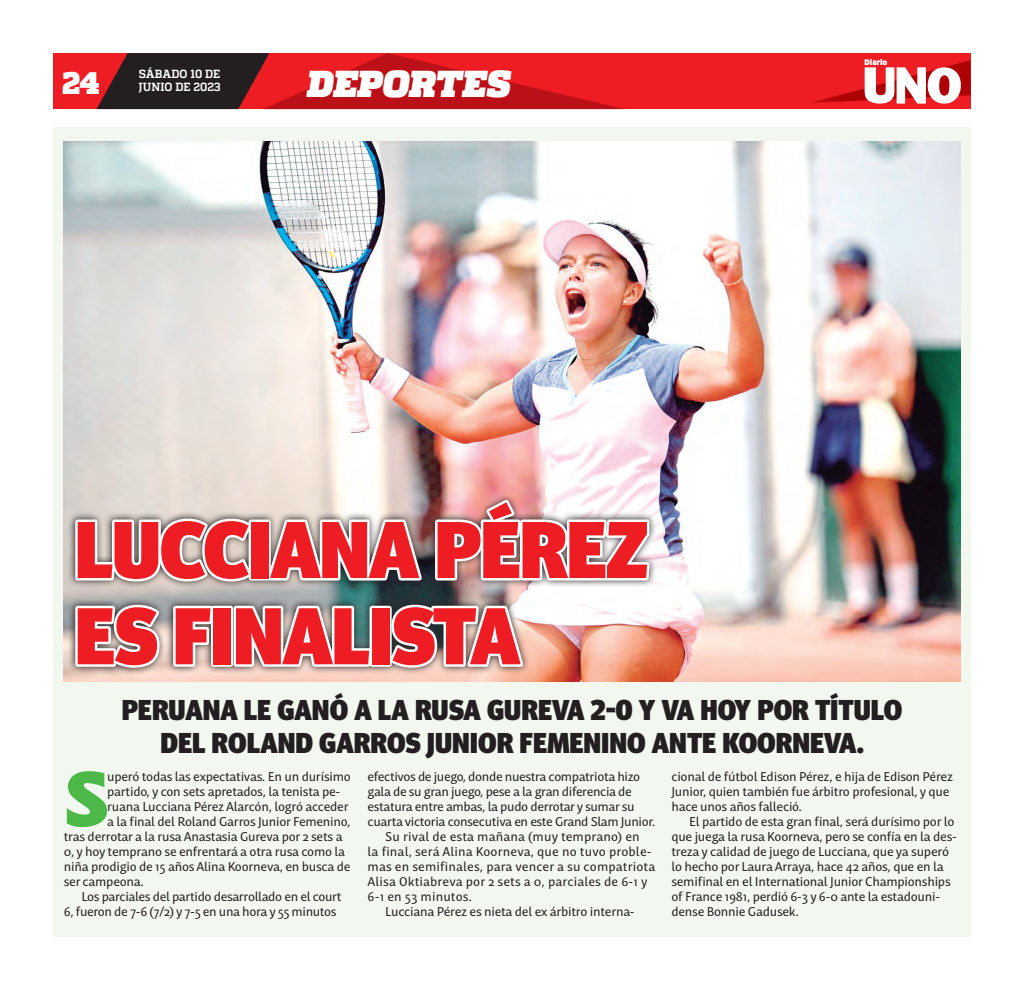
<style>
.page{position:relative;width:1024px;height:990px;background:#fff}
.page>*{position:absolute;margin:0;border:0;box-sizing:border-box;transform-origin:0 0}
.t1{font:900 80.38px "Meta Head OT";letter-spacing:-.01em;color:#ee1d23}
.TEXTO_NOTA{font:900 75.88px "Mastro Sans";color:#4cb848}
.t2{font:italic 800 37.5px "Quadon";letter-spacing:.005em;color:#fff}
.t3{font:900 31.12px "Quadon";color:#fff}
.t4{font:900 28.75px "Meta Head OT";color:#231f20}
.TEXTO_NOTA-2{font:12.5px/15px "Mastro Sans";letter-spacing:-.02em;color:#231f20}
.TEXTO_NOTA-3{font:12.5px/15px "Mastro Sans";letter-spacing:.01em;color:#231f20}
.t5{font:700 11.75px "Quadon";color:#fff;scale:.95 1}
.t6{font:900 7.5px "Clan Pro";letter-spacing:-.01em;color:#fff}
</style>
<div class="page">
<div style="left:53px;top:127px;width:918px;height:810px;background:#f2f8ef"></div>
<img style="left:64px;top:142px;width:896px;height:540px">
<svg style="left:68px;top:493px;width:589px;height:182px"></svg>
<img style="left:73px;top:496px;width:579px;height:183px">
<div style="left:53px;top:53px;width:918px;height:56px;background:#ee1d23"></div>
<svg style="left:97px;top:53px;width:526px;height:56px"></svg>
<svg style="left:811px;top:60px;width:160px;height:44px"></svg>
<p class="t5" style="left:139px;top:67px;width:88px">SÁBADO 10 DE</p>
<p class="t5" style="left:139px;top:81px;width:88px">JUNIO DE 2023</p>
<p class="t3" style="left:62px;top:64px;width:39px">24</p>
<p class="t2" style="left:307px;top:61px;width:205px">DEPORTES</p>
<p class="t6" style="left:864px;top:57px;width:24px">Diario</p>
<p class="t1" style="left:75px;top:502px;width:574px">LUCCIANA PÉREZ</p>
<p class="t1" style="left:75px;top:589px;width:447px">ES FINALISTA</p>
<p class="t4" style="left:122px;top:693px;width:782px">PERUANA LE GANÓ A LA RUSA GUREVA 2-0 Y VA HOY POR TÍTULO</p>
<p class="t4" style="left:160px;top:726px;width:704px">DEL ROLAND GARROS JUNIOR FEMENINO ANTE KOORNEVA.</p>
<p class="TEXTO_NOTA" style="left:64px;top:736px;width:46px">S</p>
<p class="TEXTO_NOTA-2" style="left:107px;top:768px;width:245px">uperó todas las expectativas. En un durísimo</p>
<p class="TEXTO_NOTA-2" style="left:107px;top:783px;width:235px">partido, y con sets apretados, la tenista pe-</p>
<p class="TEXTO_NOTA-2" style="left:107px;top:798px;width:243px">ruana Lucciana Pérez Alarcón, logró acceder</p>
<p class="TEXTO_NOTA-2" style="left:107px;top:813px;width:245px">a la final del Roland Garros Junior Femenino,</p>
<p class="TEXTO_NOTA-2" style="left:64px;top:828px;width:280px">tras derrotar a la rusa Anastasia Gureva por 2 sets a</p>
<p class="TEXTO_NOTA-2" style="left:64px;top:843px;width:283px">0, y hoy temprano se enfrentará a otra rusa como la</p>
<p class="TEXTO_NOTA-2" style="left:64px;top:858px;width:288px">niña prodigio de 15 años Alina Koorneva, en busca de</p>
<p class="TEXTO_NOTA-2" style="left:64px;top:873px;width:82px">ser campeona.</p>
<p class="TEXTO_NOTA-2" style="left:64px;top:888px;width:279px;text-indent:18px">Los parciales del partido desarrollado en el court<br>6, fueron de 7-6 (7/2) y 7-5 en una hora y 55 minutos</p>
<p class="TEXTO_NOTA-2" style="left:367px;top:768px;width:289px">efectivos de juego, donde nuestra compatriota hizo gala de su gran juego, pese a la gran diferencia de estatura entre ambas, la pudo derrotar y sumar su cuarta victoria consecutiva en este Grand Slam Junior.</p>
<p class="TEXTO_NOTA-3" style="left:367px;top:828px;width:289px;text-indent:18px">Su rival de esta mañana (muy temprano) en<br>la final, será Alina Koorneva, que no tuvo proble&shy;mas en semifinales, para vencer a su compatriota Alisa Oktiabreva por 2 sets a 0, parciales de 6-1 y 6-1 en 53 minutos.</p>
<p class="TEXTO_NOTA-2" style="left:385px;top:903px;width:251px">Lucciana Pérez es nieta del ex árbitro interna-</p>
<p class="TEXTO_NOTA-2" style="left:671px;top:768px;width:283px">cional de fútbol Edison Pérez, e hija de Edison Pérez<br>Junior, quien también fue árbitro profesional, y que hace unos años falleció.</p>
<p class="TEXTO_NOTA-2" style="left:671px;top:813px;width:287px;text-indent:18px">El partido de esta gran final, será durísimo por lo que juega la rusa Koorneva, pero se confía en la des&shy;treza y calidad de juego de Lucciana, que ya superó lo hecho por Laura Arraya, hace 42 años, que en la semifinal en el International Junior Championships of France 1981, perdió 6-3 y 6-0 ante la estadouni&shy;dense Bonnie Gadusek.</p>
</div>
